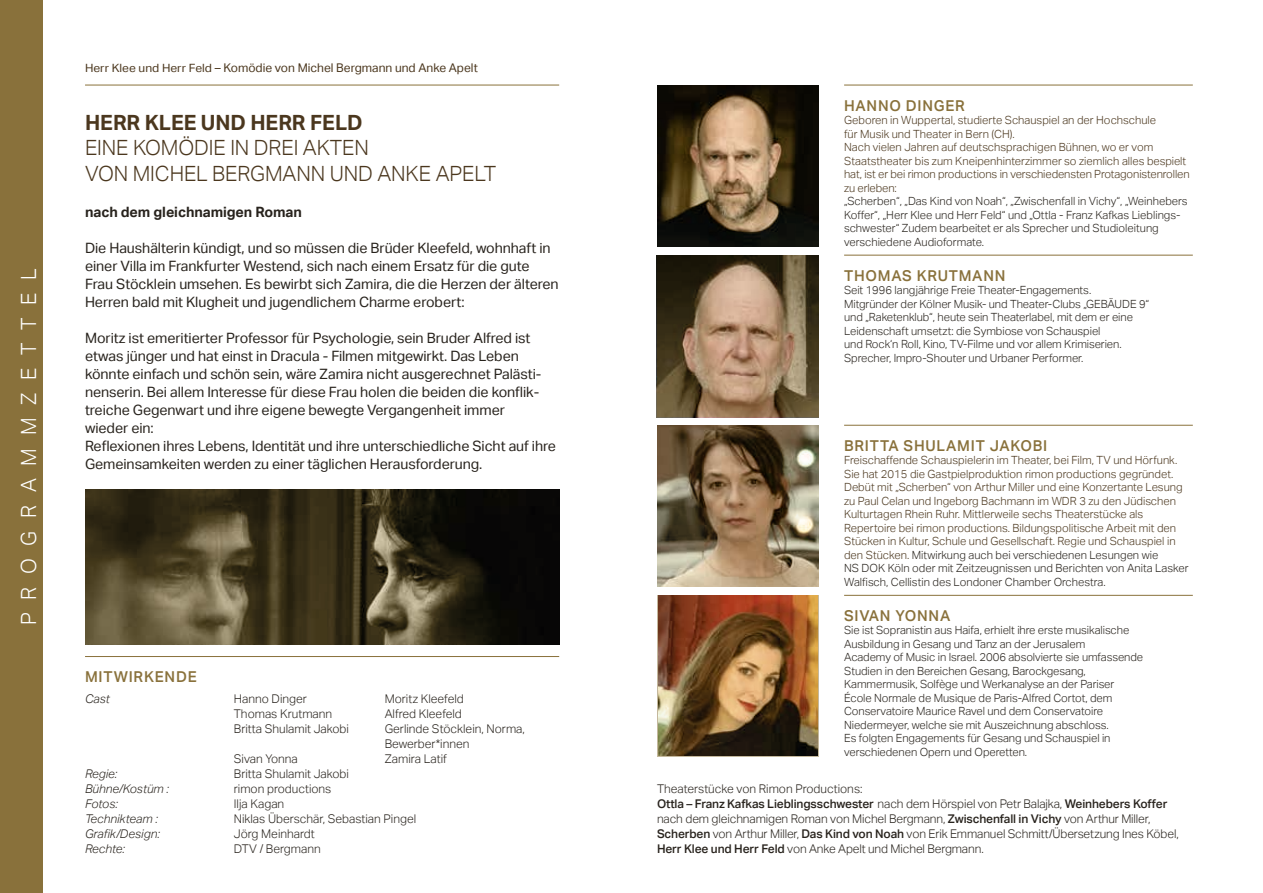
<style>
.page{position:relative;width:1263px;height:893px;background:#fff}
.page>*{position:absolute;margin:0;border:0;box-sizing:border-box;transform-origin:0 0}
.t1{font:300 21px/25.5px "Aktiv Grotesk";letter-spacing:-.005em;color:#4b371e}
.t2{font:700 21px "Aktiv Grotesk";letter-spacing:-.005em;color:#4b371e}
.t3{font:300 21px "Aktiv Grotesk";letter-spacing:.6em;color:#fff}
.t4{font:500 15px "Aktiv Grotesk";letter-spacing:.05em;color:#89713b}
.t5{font:14.25px/18px "Aktiv Grotesk";letter-spacing:-.005em;color:#28231d}
.t6{font:700 14.25px "Aktiv Grotesk";letter-spacing:-.005em;color:#28231d}
.t7{font:300 12px/15px "Aktiv Grotesk";color:#28231d}
.t8{font:italic 300 12px "Aktiv Grotesk";color:#28231d}
.t9{font:12px "Aktiv Grotesk";color:#4b371e}
.t10{font:300 11.25px/13.5px "Aktiv Grotesk";letter-spacing:-.005em;color:#28231d}
.t11{font:300 11.25px/13.5px "Aktiv Grotesk";color:#4b371e}
.s1{font-size:11.4px}
.s2{color:#28231d}
.s3{font-weight:500}
</style>
<div class="page">
<svg style="left:657px;top:425px;width:162px;height:162px"></svg>
<hr style="left:844px;top:595px;width:349px;height:1px;background:#89713b">
<hr style="left:844px;top:425px;width:349px;height:1px;background:#89713b">
<img style="left:657px;top:595px;width:162px;height:162px">
<hr style="left:844px;top:255px;width:349px;height:1px;background:#89713b">
<svg style="left:657px;top:255px;width:162px;height:162px"></svg>
<hr style="left:844px;top:85px;width:349px;height:1px;background:#89713b">
<svg style="left:657px;top:85px;width:162px;height:162px"></svg>
<div style="left:0;top:0;width:43px;height:893px;background:#89713b"></div>
<hr style="left:85px;top:85px;width:474px;height:1px;background:#89713b">
<hr style="left:85px;top:656px;width:474px;height:1px;background:#89713b">
<svg style="left:85px;top:489px;width:474px;height:156px"></svg>
<h1 class="t3" style="left:17px;top:625px;width:358px;rotate:-90deg">PROGRAMMZETTEL</h1>
<p class="t9" style="left:85px;top:61px;width:394px"><span class="s1">Herr Klee und Herr Feld</span> – Komödie von Michel Bergmann und Anke Apelt</p>
<h1 class="t2" style="left:85px;top:110px;width:279px">HERR KLEE UND HERR FELD</h1>
<h1 class="t1" style="left:85px;top:135px;width:413px">EINE KOMÖDIE IN DREI AKTEN<br>VON MICHEL BERGMANN UND ANKE APELT</h1>
<p class="t6" style="left:85px;top:204px;width:218px">nach dem gleichnamigen Roman</p>
<p class="t5" style="left:85px;top:239px;width:475px">Die Haushälterin kündigt, und so müssen die Brüder Kleefeld, wohnhaft in einer Villa im Frankfurter Westend, sich nach einem Ersatz für die gute Frau Stöcklein umsehen. Es bewirbt sich Zamira, die die Herzen der älteren Herren bald mit Klugheit und jugendlichem Charme erobert:</p>
<p class="t5" style="left:85px;top:329px;width:472px">Moritz ist emeritierter Professor für Psychologie, sein Bruder Alfred ist etwas jünger und hat einst in Dracula - Filmen mitgewirkt. Das Leben könnte einfach und schön sein, wäre Zamira nicht ausgerechnet Palästi&shy;nenserin. Bei allem Interesse für diese Frau holen die beiden die konflik&shy;treiche Gegenwart und ihre eigene bewegte Vergangenheit immer<br>wieder ein:<br>Reflexionen ihres Lebens, Identität und ihre unterschiedliche Sicht auf ihre Gemeinsamkeiten werden zu einer täglichen Herausforderung.</p>
<h2 class="t4" style="left:85px;top:668px;width:113px">MITWIRKENDE</h2>
<p class="t8" style="left:85px;top:692px;width:26px">Cast</p>
<p class="t7" style="left:234px;top:691px;width:75px">Hanno Dinger</p>
<p class="t7" style="left:385px;top:691px;width:81px">Moritz Kleefeld</p>
<p class="t7" style="left:234px;top:706px;width:100px">Thomas Krutmann</p>
<p class="t7" style="left:385px;top:706px;width:79px">Alfred Kleefeld</p>
<p class="t7" style="left:234px;top:721px;width:117px">Britta Shulamit Jakobi</p>
<p class="t7" style="left:385px;top:721px;width:142px">Gerlinde Stöcklein, Norma,<br>Bewerber*innen</p>
<p class="t7" style="left:234px;top:751px;width:66px">Sivan Yonna</p>
<p class="t7" style="left:385px;top:751px;width:64px">Zamira Latif</p>
<p class="t8" style="left:85px;top:767px;width:34px">Regie:</p>
<p class="t7" style="left:234px;top:766px;width:117px">Britta Shulamit Jakobi</p>
<p class="t8" style="left:85px;top:782px;width:85px">Bühne/Kostüm :</p>
<p class="t7" style="left:234px;top:781px;width:99px">rimon productions</p>
<p class="t8" style="left:85px;top:797px;width:34px">Fotos:</p>
<p class="t7" style="left:234px;top:796px;width:52px">Ilja Kagan</p>
<p class="t8" style="left:85px;top:812px;width:74px">Technikteam :</p>
<p class="t7" style="left:234px;top:811px;width:184px">Niklas Überschär, Sebastian Pingel</p>
<p class="t8" style="left:85px;top:827px;width:76px">Grafik/Design:</p>
<p class="t7" style="left:234px;top:826px;width:82px">Jörg Meinhardt</p>
<p class="t8" style="left:85px;top:842px;width:41px">Rechte:</p>
<p class="t7" style="left:234px;top:841px;width:88px">DTV / Bergmann</p>
<h2 class="t4" style="left:844px;top:97px;width:122px">HANNO DINGER</h2>
<p class="t11" style="left:844px;top:114px;width:347px">Geboren in Wuppertal, studierte Schauspiel an der Hochschule<br>für Musik und Theater in Bern (CH).<br>Nach vielen Jahren auf deutschsprachigen Bühnen, wo er vom Staatstheater bis zum Kneipenhinterzimmer so ziemlich alles bespielt hat, ist er bei rimon productions in verschiedensten Protagonistenrollen zu erleben:</p>
<p class="t10" style="left:844px;top:195px;width:345px">„Scherben“, „Das Kind von Noah“, „Zwischenfall in Vichy“, „Weinhebers Koffer“, „Herr Klee und Herr Feld“ und „Ottla - Franz Kafkas Lieblings&shy;schwester“ Zudem bearbeitet er als Sprecher und Studioleitung verschiedene Audioformate.</p>
<h2 class="t4" style="left:844px;top:267px;width:163px">THOMAS KRUTMANN</h2>
<p class="t10" style="left:844px;top:284px;width:307px">Seit 1996 langjährige Freie Theater-Engagements.<br>Mitgründer der Kölner Musik- und Theater-Clubs „GEBÄUDE 9“ und „Raketenklub“, heute sein Theaterlabel, mit dem er eine Leidenschaft umsetzt: die Symbiose von Schauspiel<br>und Rock‘n Roll, Kino, TV-Filme und vor allem Krimiserien.<br>Sprecher, Impro-Shouter und Urbaner Performer.</p>
<h2 class="t4" style="left:844px;top:437px;width:205px">BRITTA SHULAMIT JAKOBI</h2>
<p class="t11" style="left:844px;top:454px;width:346px">Freischaffende Schauspielerin im Theater, bei Film, TV und Hörfunk.<br>Sie hat 2015 die Gastpielproduktion rimon productions gegründet.<br>Debüt mit „Scherben“ von Arthur Miller und eine Konzertante Lesung zu Paul Celan und Ingeborg Bachmann im WDR 3 zu den Jüdischen Kulturtagen Rhein Ruhr. Mittlerweile sechs Theaterstücke als Repertoire bei rimon productions. Bildungspolitische Arbeit mit den Stücken in Kultur, Schule und Gesellschaft. Regie und Schauspiel in den Stücken. <span class="s2">Mitwirkung auch bei verschiedenen Lesungen wie<br>NS DOK Köln oder mit Zeitzeugnissen und Berichten von Anita Lasker Walfisch, Cellistin des Londoner Chamber Orchestra.</span></p>
<h2 class="t4" style="left:844px;top:607px;width:108px">SIVAN YONNA</h2>
<p class="t10" style="left:844px;top:623px;width:301px">Sie ist Sopranistin aus Haifa, erhielt ihre erste musikalische Ausbildung in Gesang und Tanz an der Jerusalem<br>Academy of Music in Israel. 2006 absolvierte sie umfassende Studien in den Bereichen Gesang, Barockgesang, Kammermusik, Solfège und Werkanalyse an der Pariser École Normale de Musique de Paris-Alfred Cortot, dem Conservatoire Maurice Ravel und dem Conservatoire Niedermeyer, welche sie mit Auszeichnung abschloss.<br>Es folgten Engagements für Gesang und Schauspiel in verschiedenen Opern und Operetten.</p>
<p class="t7" style="left:657px;top:781px;width:523px">Theaterstücke von Rimon Productions:<br><span class="s3">Ottla – Franz Kafkas Lieblingsschwester</span> nach dem Hörspiel von Petr Balajka, <span class="s3">Weinhebers Koffer </span>nach dem gleichnamigen Roman von Michel Bergmann, <span class="s3">Zwischenfall in Vichy</span> von Arthur Miller, <span class="s3">Scherben</span> von Arthur Miller, <span class="s3">Das Kind von Noah</span> von Erik Emmanuel Schmitt/Übersetzung Ines Köbel, <span class="s3">Herr Klee und Herr Feld</span> von Anke Apelt und Michel Bergmann.</p>
</div>
